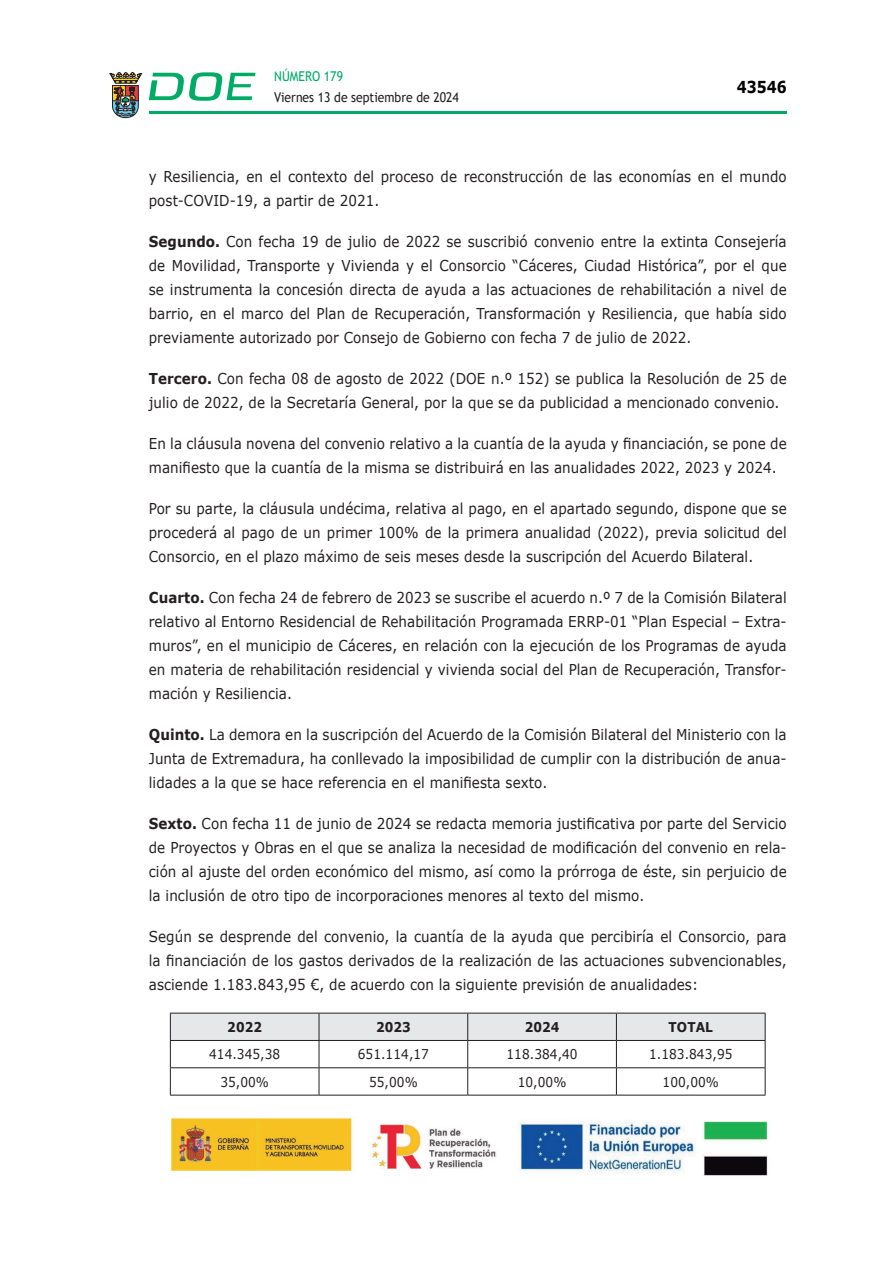
<style>
.page{position:relative;width:893px;height:1263px;background:#fff}
.page>*{position:absolute;margin:0;border:0;box-sizing:border-box;transform-origin:0 0}
.t1{font:700 16.5px "Verdana";color:#000;scale:.85 1}
.CUERPO_DE_TEXTO{font:15px/24px "Verdana";letter-spacing:.005em;color:#231f20;text-align:justify;scale:.9 1}
.CUERPO_DE_TEXTO-2{font:13.5px "Verdana";letter-spacing:.005em;color:#231f20;scale:.9 1}
.t2{font:13.5px "Trebuchet MS";color:#231f20;scale:.9 1}
.TABLATITULO{font:700 13.5px "Verdana";letter-spacing:.005em;color:#231f20;scale:.9 1}
.t3{font:13.5px "Trebuchet MS";color:#00ab67;scale:.9 1}
.s1{font-weight:700}
</style>
<div class="page">
<hr style="left:149px;top:111px;width:638px;height:3px;background:#00ab66">
<svg style="left:109px;top:72px;width:33px;height:46px"></svg>
<svg style="left:149px;top:72px;width:106px;height:29px"></svg>
<svg style="left:170px;top:1013px;width:596px;height:82px"></svg>
<hr style="left:170px;top:1095px;width:149px;height:1px;background:#231f20">
<hr style="left:319px;top:1095px;width:149px;height:1px;background:#231f20">
<hr style="left:468px;top:1095px;width:148px;height:1px;background:#231f20">
<hr style="left:616px;top:1095px;width:149px;height:1px;background:#231f20">
<img style="left:171px;top:1116px;width:597px;height:59px">
<p class="t3" style="left:274px;top:67px;width:78px">NÚMERO 179</p>
<p class="t2" style="left:274px;top:88px;width:207px">Viernes 13 de septiembre de 2024</p>
<p class="t1" style="left:737px;top:75px;width:60px">43546</p>
<p class="CUERPO_DE_TEXTO" style="left:149px;top:164px;width:710px">y Resiliencia, en el contexto del proceso de reconstrucción de las economías en el mundo post-COVID-19, a partir de 2021.</p>
<p class="CUERPO_DE_TEXTO" style="left:149px;top:229px;width:710px"><span class="s1">Segundo.</span> Con fecha 19 de julio de 2022 se suscribió convenio entre la extinta Consejería de Movilidad, Transporte y Vivienda y el Consorcio “Cáceres, Ciudad Histórica”, por el que se instrumenta la concesión directa de ayuda a las actuaciones de rehabilitación a nivel de barrio, en el marco del Plan de Recuperación, Transformación y Resiliencia, que había sido previamente autorizado por Consejo de Gobierno con fecha 7 de julio de 2022.</p>
<p class="CUERPO_DE_TEXTO" style="left:149px;top:366px;width:710px"><span class="s1">Tercero.</span> Con fecha 08 de agosto de 2022 (DOE n.º 152) se publica la Resolución de 25 de julio de 2022, de la Secretaría General, por la que se da publicidad a mencionado convenio.</p>
<p class="CUERPO_DE_TEXTO" style="left:149px;top:431px;width:710px">En la cláusula novena del convenio relativo a la cuantía de la ayuda y financiación, se pone de manifiesto que la cuantía de la misma se distribuirá en las anualidades 2022, 2023 y 2024.</p>
<p class="CUERPO_DE_TEXTO" style="left:149px;top:496px;width:710px">Por su parte, la cláusula undécima, relativa al pago, en el apartado segundo, dispone que se procederá al pago de un primer 100% de la primera anualidad (2022), previa solicitud del Consorcio, en el plazo máximo de seis meses desde la suscripción del Acuerdo Bilateral.</p>
<p class="CUERPO_DE_TEXTO" style="left:149px;top:585px;width:710px"><span class="s1">Cuarto.</span> Con fecha 24 de febrero de 2023 se suscribe el acuerdo n.º 7 de la Comisión Bilateral relativo al Entorno Residencial de Rehabilitación Programada ERRP-01 “Plan Especial – Extra&shy;muros”, en el municipio de Cáceres, en relación con la ejecución de los Programas de ayuda en materia de rehabilitación residencial y vivienda social del Plan de Recuperación, Transfor&shy;mación y Resiliencia.</p>
<p class="CUERPO_DE_TEXTO" style="left:149px;top:722px;width:710px"><span class="s1">Quinto.</span> La demora en la suscripción del Acuerdo de la Comisión Bilateral del Ministerio con la Junta de Extremadura, ha conllevado la imposibilidad de cumplir con la distribución de anua&shy;lidades a la que se hace referencia en el manifiesta sexto.</p>
<p class="CUERPO_DE_TEXTO" style="left:149px;top:811px;width:710px"><span class="s1">Sexto.</span> Con fecha 11 de junio de 2024 se redacta memoria justificativa por parte del Servicio de Proyectos y Obras en el que se analiza la necesidad de modificación del convenio en rela&shy;ción al ajuste del orden económico del mismo, así como la prórroga de éste, sin perjuicio de la inclusión de otro tipo de incorporaciones menores al texto del mismo.</p>
<p class="CUERPO_DE_TEXTO" style="left:149px;top:924px;width:710px">Según se desprende del convenio, la cuantía de la ayuda que percibiría el Consorcio, para la financiación de los gastos derivados de la realización de las actuaciones subvencionables, asciende 1.183.843,95 €, de acuerdo con la siguiente previsión de anualidades:</p>
<p class="TABLATITULO" style="left:227px;top:1017px;width:40px">2022</p>
<p class="TABLATITULO" style="left:376px;top:1017px;width:40px">2023</p>
<p class="TABLATITULO" style="left:525px;top:1017px;width:40px">2024</p>
<p class="TABLATITULO" style="left:669px;top:1017px;width:51px">TOTAL</p>
<p class="CUERPO_DE_TEXTO-2" style="left:209px;top:1045px;width:81px">414.345,38</p>
<p class="CUERPO_DE_TEXTO-2" style="left:358px;top:1045px;width:81px">651.114,17</p>
<p class="CUERPO_DE_TEXTO-2" style="left:506px;top:1045px;width:81px">118.384,40</p>
<p class="CUERPO_DE_TEXTO-2" style="left:649px;top:1045px;width:94px">1.183.843,95</p>
<p class="CUERPO_DE_TEXTO-2" style="left:220px;top:1072px;width:56px">35,00%</p>
<p class="CUERPO_DE_TEXTO-2" style="left:369px;top:1072px;width:56px">55,00%</p>
<p class="CUERPO_DE_TEXTO-2" style="left:518px;top:1072px;width:56px">10,00%</p>
<p class="CUERPO_DE_TEXTO-2" style="left:662px;top:1072px;width:64px">100,00%</p>
</div>
